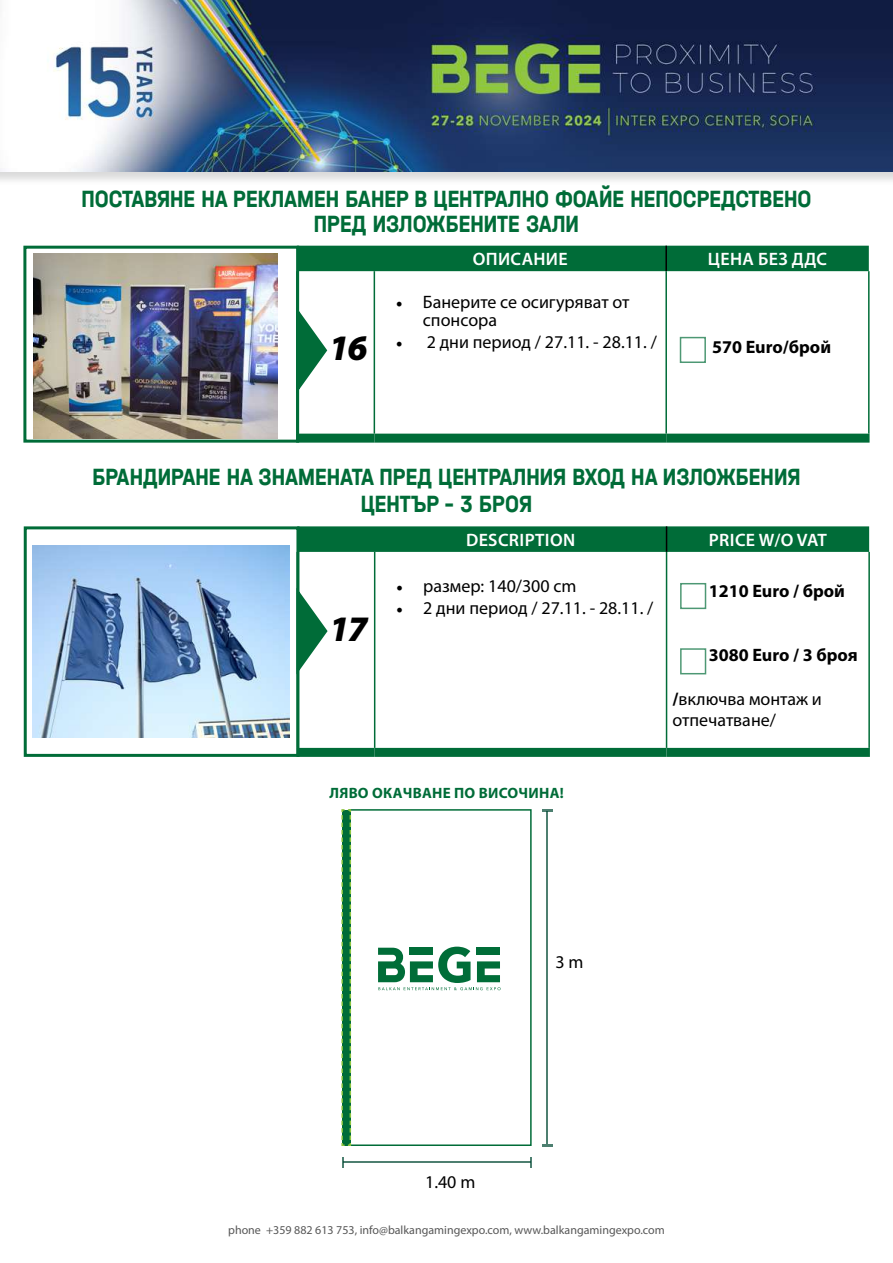
<style>
.page{position:relative;width:893px;height:1263px;background:#fff}
.page>*{position:absolute;margin:0;border:0;box-sizing:border-box;transform-origin:0 0}
.t1{font:italic 900 36px "Myriad Pro";color:#000}
.t2{font:700 24.75px/25.8px "Halvar Mittel";color:#006c38;text-align:center;scale:.91 1}
.t3{font:18px/18px "Myriad Pro";color:#000}
.t4{font:600 18px "Myriad Pro";letter-spacing:.02em;color:#fff}
.t5{font:700 18px "Myriad Pro";color:#000}
.t6{font:700 15px "Myriad Pro";letter-spacing:.02em;color:#006c38}
.t7{font:12px "Myriad Pro";color:#575757}
.s1{font-family:"Minion Pro"}
.s2{font-weight:700}
</style>
<div class="page">
<div style="left:0;top:0;width:893px;height:186px;background:#000;opacity:.15"></div>
<img style="left:0;top:0;width:893px;height:171px">
<div style="left:299px;top:246px;width:570px;height:25px;background:#006c38"></div>
<hr style="left:665px;top:246px;width:2px;height:25px;background:#000">
<div style="left:296px;top:434px;width:78px;height:9px;background:#006c38"></div>
<div style="left:374px;top:434px;width:292px;height:9px;background:#006c38"></div>
<div style="left:666px;top:434px;width:203px;height:9px;background:#006c38"></div>
<hr style="left:374px;top:271px;width:1px;height:163px;background:#006c38">
<hr style="left:665px;top:271px;width:2px;height:163px;background:#006c38">
<hr style="left:868px;top:271px;width:1px;height:163px;background:#006c38">
<svg style="left:299px;top:307px;width:29px;height:91px"></svg>
<div style="left:23px;top:246px;width:276px;height:197px;border:3px solid #006c38"></div>
<img style="left:34px;top:253px;width:244px;height:186px">
<svg style="left:299px;top:526px;width:570px;height:26px;background:#046e3b"></svg>
<div style="left:296px;top:748px;width:79px;height:9px;background:#006c38"></div>
<div style="left:375px;top:748px;width:291px;height:9px;background:#006c38"></div>
<div style="left:666px;top:748px;width:204px;height:9px;background:#006c38"></div>
<hr style="left:374px;top:552px;width:1px;height:196px;background:#006c38">
<hr style="left:666px;top:552px;width:1px;height:196px;background:#006c38">
<hr style="left:868px;top:552px;width:2px;height:196px;background:#006c38">
<svg style="left:299px;top:588px;width:29px;height:91px"></svg>
<div style="left:24px;top:526px;width:275px;height:231px;border:3px solid #006c38"></div>
<img style="left:33px;top:545px;width:257px;height:193px">
<div style="left:349px;top:809px;width:183px;height:337px;background:#fff;border:2px solid #006c38"></div>
<svg style="left:341px;top:809px;width:11px;height:337px;background:#3c9055"></svg>
<hr style="left:546px;top:811px;width:2px;height:333px;background:#004833">
<svg style="left:542px;top:809px;width:10px;height:2px"></svg>
<svg style="left:542px;top:1144px;width:10px;height:3px"></svg>
<hr style="left:343px;top:1161px;width:188px;height:2px;background:#004833">
<svg style="left:378px;top:947px;width:123px;height:43px"></svg>
<p class="t2" style="left:81px;top:185px;width:804px">ПОСТАВЯНЕ НА РЕКЛАМЕН БАНЕР В ЦЕНТРАЛНО ФОАЙЕ НЕПОСРЕДСТВЕНО<br>ПРЕД ИЗЛОЖБЕНИТЕ ЗАЛИ</p>
<h1 class="t1" style="left:329px;top:324px;width:40px">16</h1>
<p class="t4" style="left:473px;top:248px;width:96px">ОПИСАНИЕ</p>
<p class="t4" style="left:708px;top:248px;width:121px">ЦЕНА БЕЗ ДДС</p>
<p class="t3" style="left:423px;top:293px;width:208px;text-indent:-27px"><span class="s1">•</span> Банерите се осигуряват от спонсора</p>
<p class="t3" style="left:396px;top:332px;width:263px"><span class="s1">•</span> 2 дни период / 27.11. - 28.11. /</p>
<p class="t5" style="left:712px;top:335px;width:120px">570 Euro/брой</p>
<p class="t2" style="left:92px;top:463px;width:780px;line-height:27px">БРАНДИРАНЕ НА ЗНАМЕНАТА ПРЕД ЦЕНТРАЛНИЯ ВХОД НА ИЗЛОЖБЕНИЯ<br>ЦЕНТЪР – 3 БРОЯ</p>
<h1 class="t1" style="left:329px;top:605px;width:40px">17</h1>
<p class="t4" style="left:466px;top:528px;width:111px">DESCRIPTION</p>
<p class="t4" style="left:709px;top:528px;width:119px">PRICE W/O VAT</p>
<p class="t3" style="left:396px;top:577px;width:182px"><span class="s1">•</span> размер: 140/300 cm</p>
<p class="t3" style="left:396px;top:598px;width:259px"><span class="s1">•</span> 2 дни период / 27.11. - 28.11. /</p>
<p class="t5" style="left:709px;top:579px;width:138px">1210 Euro / брой</p>
<p class="t5" style="left:709px;top:644px;width:150px">3080 Euro / 3 броя</p>
<p class="t3" style="left:673px;top:687px;width:151px;line-height:21.6px"><span class="s2">/</span>включва монтаж и отпечатване/</p>
<p class="t6" style="left:329px;top:783px;width:236px">ЛЯВО ОКАЧВАНЕ ПО ВИСОЧИНА!</p>
<p class="t3" style="left:555px;top:953px;width:30px">3 m</p>
<p class="t3" style="left:425px;top:1173px;width:52px">1.40 m</p>
<p class="t7" style="left:228px;top:1222px;width:438px">phone +359 882 613 753, info@balkangamingexpo.com, www.balkangamingexpo.com</p>
</div>
